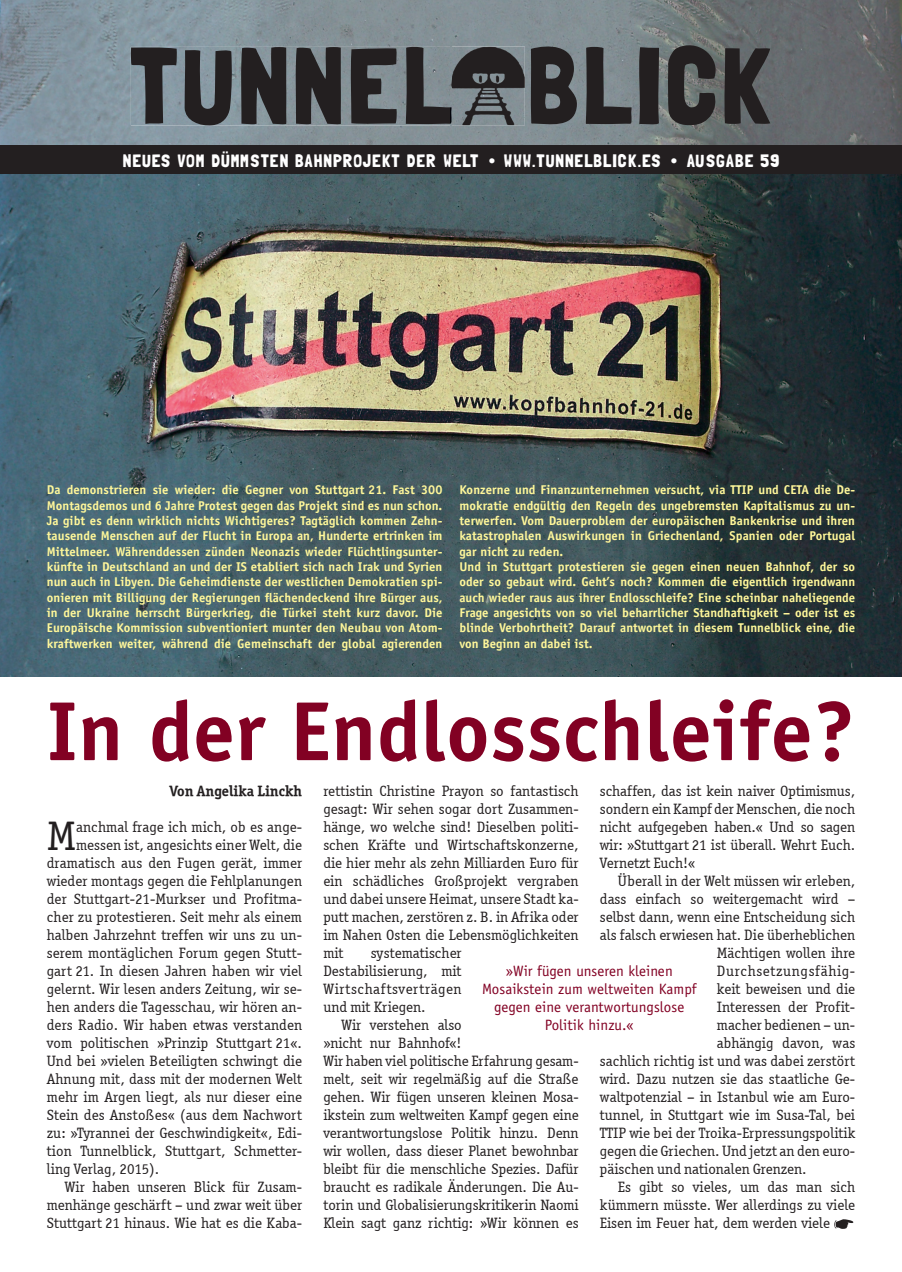
<style>
.page{position:relative;width:902px;height:1272px;background:#fff}
.page>*{position:absolute;margin:0;border:0;box-sizing:border-box;transform-origin:0 0}
.t1{font:108px "Londrina Solid";letter-spacing:.025em;color:#231f20}
.t2{font:700 84px "Officina Sans Std";letter-spacing:.005em;color:#820123}
.t3{font:41.25px "Officina Serif ITCTT Book";color:#231f20}
.t4{font:18px "Londrina Solid";letter-spacing:.05em;color:#fff}
.t5{font:15px/18px "Officina Serif ITCTT Book";color:#231f20;text-align:justify}
.t6{font:15px/18px "Officina Sans Std";letter-spacing:.005em;color:#820123;text-align:center}
.t7{font:15px "Officina Serif ITCTT Book";letter-spacing:.04em;color:#231f20}
.t8{font:15px "Officina Serif ITCTT Bold";color:#231f20}
.t9{font:700 12.75px/15.3px "Officina Sans Std";color:#fff79a;text-align:justify}
.s1{font-family:"Officina Serif ITCTT Book"}
</style>
<div class="page">
<svg style="left:834px;top:1219px;width:19px;height:9px"></svg>
<img style="left:0;top:0;width:901px;height:676px">
<img style="left:131px;top:46px;width:393px;height:79px">
<img style="left:450px;top:47px;width:1px;height:78px">
<div style="left:0;top:145px;width:901px;height:29px;background:#231f20"></div>
<h1 class="t1" style="left:129px;top:23px;width:645px">TUNNEL BLICK</h1>
<p class="t4" style="left:123px;top:150px;width:657px">NEUES VOM DÜMMSTEN BAHNPROJEKT DER WELT <span class="s1">•</span> WWW.TUNNELBLICK.ES <span class="s1">•</span> AUSGABE 59</p>
<p class="t9" style="left:47px;top:482px;width:397px">Da demonstrieren sie wieder: die Gegner von Stuttgart 21. Fast 300<br>Montagsdemos und 6 Jahre Protest gegen das Projekt sind es nun schon.<br>Ja gibt es denn wirklich nichts Wichtigeres? Tagtäglich kommen Zehn&shy;tausende Menschen auf der Flucht in Europa an, Hunderte ertrinken im Mittelmeer. Währenddessen zünden Neonazis wieder Flüchtlingsunter&shy;künfte in Deutschland an und der IS etabliert sich nach Irak und Syrien nun auch in Libyen. Die Geheimdienste der westlichen Demokratien spi&shy;onieren mit Billigung der Regierungen flächendeckend ihre Bürger aus, in der Ukraine herrscht Bürgerkrieg, die Türkei steht kurz davor. Die Europäische Kommission subventioniert munter den Neubau von Atom&shy;kraftwerken weiter, während die Gemeinschaft der global agierenden</p>
<p class="t9" style="left:459px;top:482px;width:397px;text-align:left">Konzerne und Finanzunternehmen versucht, via TTIP und CETA die De&shy;mokratie endgültig den Regeln des ungebremsten Kapitalismus zu un&shy;terwerfen. Vom Dauerproblem der europäischen Bankenkrise und ihren katastrophalen Auswirkungen in Griechenland, Spanien oder Portugal gar nicht zu reden.<br>Und in Stuttgart protestieren sie gegen einen neuen Bahnhof, der so oder so gebaut wird. Geht’s noch? Kommen die eigentlich irgendwann auch wieder raus aus ihrer Endlosschleife? Eine scheinbar naheliegende Frage angesichts von so viel beharrlicher Standhaftigkeit – oder ist es blinde Verbohrtheit? Darauf antwortet in diesem Tunnelblick eine, die von Beginn an dabei ist.</p>
<h2 class="t2" style="left:47px;top:679px;width:809px">In der Endlosschleife?</h2>
<p class="t8" style="left:170px;top:781px;width:134px">Von Angelika Linckh</p>
<h3 class="t3" style="left:47px;top:812px;width:31px">M</h3>
<p class="t5" style="left:76px;top:817px;width:227px">anchmal frage ich mich, ob es ange-</p>
<p class="t5" style="left:76px;top:835px;width:227px">messen ist, angesichts einer Welt, die</p>
<p class="t5" style="left:47px;top:853px;width:257px">dramatisch aus den Fugen gerät, immer</p>
<p class="t5" style="left:47px;top:871px;width:257px">wieder montags gegen die Fehlplanungen</p>
<p class="t5" style="left:47px;top:889px;width:257px">der Stuttgart-21-Murkser und Profitma-</p>
<p class="t5" style="left:47px;top:907px;width:257px">cher zu protestieren. Seit mehr als einem</p>
<p class="t5" style="left:47px;top:925px;width:257px">halben Jahrzehnt treffen wir uns zu un-</p>
<p class="t5" style="left:47px;top:943px;width:257px">serem montäglichen Forum gegen Stutt-</p>
<p class="t5" style="left:47px;top:961px;width:257px">gart 21. In diesen Jahren haben wir viel</p>
<p class="t5" style="left:47px;top:979px;width:257px">gelernt. Wir lesen anders Zeitung, wir se-</p>
<p class="t5" style="left:47px;top:997px;width:257px">hen anders die Tagesschau, wir hören an-</p>
<p class="t5" style="left:47px;top:1015px;width:257px">ders Radio. Wir haben etwas verstanden</p>
<p class="t5" style="left:47px;top:1033px;width:257px">vom politischen »Prinzip Stuttgart 21«.</p>
<p class="t5" style="left:47px;top:1051px;width:257px">Und bei »vielen Beteiligten schwingt die</p>
<p class="t5" style="left:47px;top:1069px;width:257px">Ahnung mit, dass mit der modernen Welt</p>
<p class="t5" style="left:47px;top:1087px;width:257px">mehr im Argen liegt, als nur dieser eine</p>
<p class="t5" style="left:47px;top:1105px;width:257px">Stein des Anstoßes« (aus dem Nachwort</p>
<p class="t5" style="left:47px;top:1123px;width:257px">zu: »Tyrannei der Geschwindigkeit«, Edi-</p>
<p class="t5" style="left:47px;top:1141px;width:257px">tion Tunnelblick, Stuttgart, Schmetter-</p>
<p class="t5" style="left:47px;top:1159px;width:114px">ling Verlag, 2015).</p>
<p class="t5" style="left:65px;top:1177px;width:239px">Wir haben unseren Blick für Zusam-</p>
<p class="t5" style="left:47px;top:1195px;width:257px">menhänge geschärft – und zwar weit über</p>
<p class="t5" style="left:47px;top:1213px;width:257px">Stuttgart 21 hinaus. Wie hat es die Kaba-</p>
<p class="t5" style="left:323px;top:781px;width:257px">rettistin Christine Prayon so fantastisch gesagt: Wir sehen sogar dort Zusammen&shy;hänge, wo welche sind! Dieselben politi&shy;schen Kräfte und Wirtschaftskonzerne, die hier mehr als zehn Milliarden Euro für ein schädliches Großprojekt vergraben und dabei unsere Heimat, unsere Stadt ka&shy;putt machen, zerstören z. B. in Afrika oder im Nahen Osten die Lebensmöglichkeiten mit</p>
<p class="t5" style="left:600px;top:781px;width:257px">schaffen, das ist kein naiver Optimismus, sondern ein Kampf der Menschen, die noch nicht aufgegeben haben.« Und so sagen wir: »Stuttgart 21 ist überall. Wehrt Euch.<br>Vernetzt Euch!«</p>
<p class="t5" style="left:618px;top:871px;width:239px">Überall in der Welt müssen wir erleben,</p>
<p class="t5" style="left:600px;top:889px;width:257px">dass einfach so weitergemacht wird –</p>
<p class="t5" style="left:600px;top:907px;width:257px">selbst dann, wenn eine Entscheidung sich</p>
<p class="t5" style="left:600px;top:925px;width:257px">als falsch erwiesen hat. Die überheblichen</p>
<p class="t5" style="left:716px;top:943px;width:140px">Mächtigen wollen ihre</p>
<p class="t7" style="left:716px;top:962px;width:140px">Durchsetzungsfähig-</p>
<p class="t5" style="left:716px;top:979px;width:140px">keit beweisen und die</p>
<p class="t5" style="left:716px;top:997px;width:140px">Interessen der Profit-</p>
<p class="t5" style="left:716px;top:1015px;width:140px">macher bedienen – un-</p>
<p class="t5" style="left:716px;top:1033px;width:140px">abhängig davon, was</p>
<p class="t5" style="left:600px;top:1051px;width:257px">sachlich richtig ist und was dabei zerstört</p>
<p class="t5" style="left:600px;top:1069px;width:257px">wird. Dazu nutzen sie das staatliche Ge-</p>
<p class="t5" style="left:600px;top:1087px;width:257px">waltpotenzial – in Istanbul wie am Euro-</p>
<p class="t5" style="left:600px;top:1105px;width:257px">tunnel, in Stuttgart wie im Susa-Tal, bei</p>
<p class="t5" style="left:600px;top:1123px;width:257px">TTIP wie bei der Troika-Erpressungspolitik</p>
<p class="t5" style="left:600px;top:1141px;width:257px">gegen die Griechen. Und jetzt an den euro-</p>
<p class="t5" style="left:600px;top:1159px;width:208px">päischen und nationalen Grenzen.</p>
<p class="t5" style="left:618px;top:1177px;width:239px">Es gibt so vieles, um das man sich</p>
<p class="t5" style="left:600px;top:1195px;width:257px">kümmern müsste. Wer allerdings zu viele</p>
<p class="t5" style="left:600px;top:1213px;width:232px">Eisen im Feuer hat, dem werden viele</p>
<p class="t5" style="left:323px;top:943px;width:140px;text-indent:47px">systematischer Destabilisierung, mit Wirtschaftsverträgen und mit Kriegen.</p>
<p class="t5" style="left:323px;top:1015px;width:257px;text-align:left;text-indent:18px">Wir verstehen also<br>»nicht nur Bahnhof«!<br>Wir haben viel politische Erfahrung gesam&shy;melt, seit wir regelmäßig auf die Straße gehen. Wir fügen unseren kleinen Mosa&shy;ikstein zum weltweiten Kampf gegen eine verantwortungslose Politik hinzu. Denn wir wollen, dass dieser Planet bewohnbar bleibt für die menschliche Spezies. Dafür braucht es radikale Änderungen. Die Au&shy;torin und Globalisierungskritikerin Naomi Klein sagt ganz richtig: »Wir können es</p>
<p class="t6" style="left:482px;top:961px;width:216px">»Wir fügen unseren kleinen<br>Mosaikstein zum weltweiten Kampf gegen eine verantwortungslose<br>Politik hinzu.«</p>
</div>
